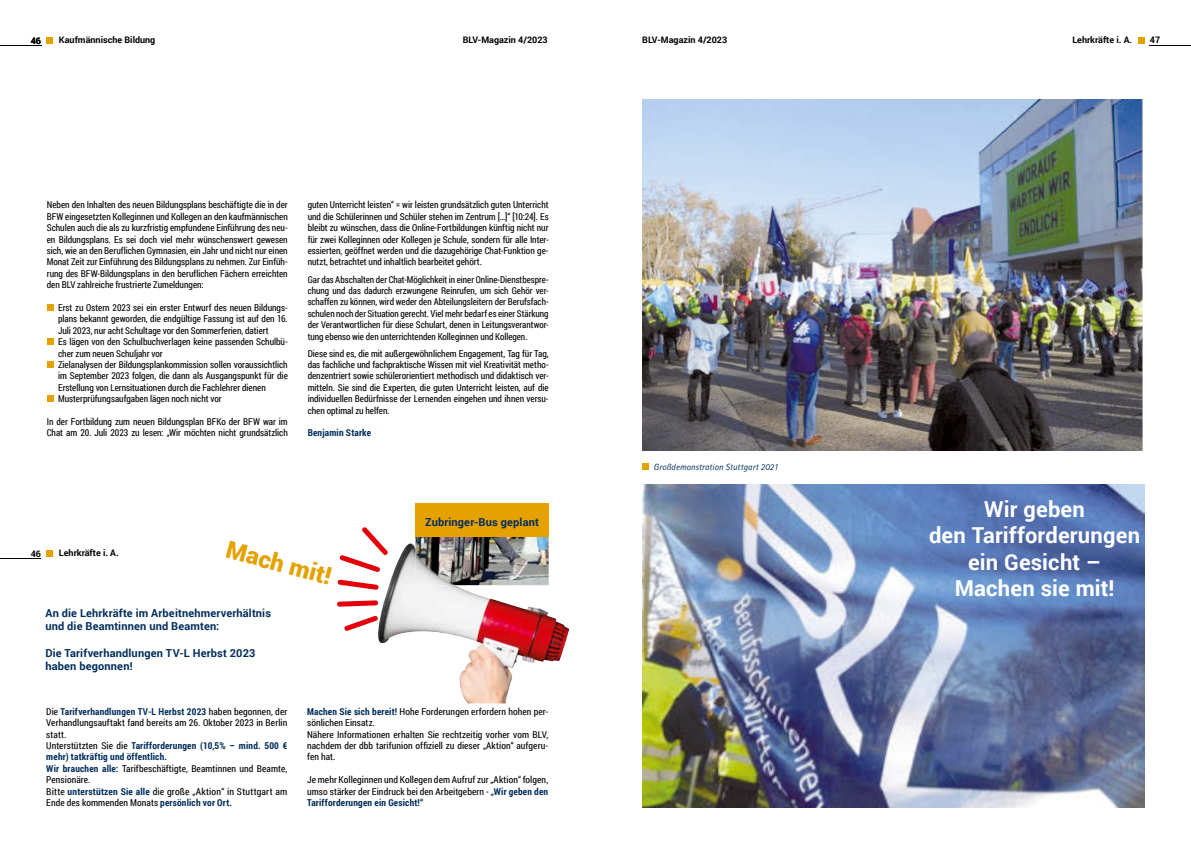
<style>
.page{position:relative;width:1191px;height:842px;background:#fff}
.page>*{position:absolute;margin:0;border:0;box-sizing:border-box;transform-origin:0 0}
.t1{font:900 24px "Roboto";color:#e5a100}
.t2{font:700 22px/26.4px "Roboto";letter-spacing:.005em;color:#fff;text-align:center}
.t3{font:700 11px/13.2px "Roboto";letter-spacing:.015em;color:#002d5c}
.t4{font:9.5px/11.4px "Roboto Condensed";color:#000;text-align:justify}
.t5{font:9.5px/11.4px "Roboto Condensed";color:#000;text-align:justify;scale:.95 1}
.t6{font:700 9.5px "Roboto Condensed";letter-spacing:.02em;color:#002d5c}
.t7{font:700 9px "Roboto";color:#000}
.t8{font:italic 9px "Rotis Sans Serif";letter-spacing:.01em;color:#002d5c}
.s1{font-weight:700;color:#002d5c}
</style>
<div class="page">
<hr style="left:1149px;top:45px;width:42px;height:1px;background:#000">
<div style="left:1137px;top:37px;width:7px;height:6px;background:#e5a100"></div>
<img style="left:415px;top:537px;width:134px;height:48px">
<div style="left:415px;top:504px;width:134px;height:33px;background:#e5a100"></div>
<div style="left:47px;top:304px;width:6px;height:7px;background:#e5a100"></div>
<svg style="left:47px;top:339px;width:6px;height:6px"></svg>
<div style="left:47px;top:361px;width:6px;height:7px;background:#e5a100"></div>
<svg style="left:47px;top:396px;width:6px;height:6px"></svg>
<img style="left:642px;top:485px;width:502px;height:323px">
<img style="left:378px;top:543px;width:33px;height:95px">
<img style="left:415px;top:547px;width:40px;height:38px">
<svg style="left:339px;top:527px;width:49px;height:45px"></svg>
<svg style="left:337px;top:580px;width:42px;height:10px"></svg>
<svg style="left:337px;top:600px;width:41px;height:7px"></svg>
<svg style="left:344px;top:616px;width:34px;height:15px"></svg>
<img style="left:642px;top:99px;width:500px;height:352px">
<div style="left:642px;top:463px;width:7px;height:7px;background:#e5a100"></div>
<hr style="left:0;top:45px;width:41px;height:1px;background:#000">
<hr style="left:0;top:558px;width:41px;height:1px;background:#000">
<svg style="left:47px;top:37px;width:6px;height:6px"></svg>
<div style="left:47px;top:550px;width:6px;height:7px;background:#e5a100"></div>
<p class="t7" style="left:31px;top:34px;width:12px">46</p>
<p class="t7" style="left:59px;top:34px;width:98px">Kaufmännische Bildung</p>
<p class="t7" style="left:1072px;top:34px;width:61px">Lehrkräfte i. A.</p>
<p class="t7" style="left:463px;top:34px;width:87px">BLV-Magazin 4/2023</p>
<p class="t7" style="left:642px;top:34px;width:87px">BLV-Magazin 4/2023</p>
<p class="t7" style="left:1149px;top:34px;width:12px">47</p>
<p class="t4" style="left:47px;top:199px;width:242px">Neben den Inhalten des neuen Bildungsplans beschäftigte die in der BFW eingesetzten Kolleginnen und Kollegen an den kaufmännischen Schulen auch die als zu kurzfristig empfundene Einführung des neu&shy;en Bildungsplans. Es sei doch viel mehr wünschenswert gewesen sich, wie an den Beruflichen Gymnasien, ein Jahr und nicht nur einen Monat Zeit zur Einführung des Bildungsplans zu nehmen. Zur Einfüh&shy;rung des BFW-Bildungsplans in den beruflichen Fächern erreichten den BLV zahlreiche frustrierte Zumeldungen:</p>
<p class="t4" style="left:58px;top:302px;width:231px;text-align:left">Erst zu Ostern 2023 sei ein erster Entwurf des neuen Bildungs&shy;plans bekannt geworden, die endgültige Fassung ist auf den 16.<br>Juli 2023, nur acht Schultage vor den Sommerferien, datiert<br>Es lägen von den Schulbuchverlagen keine passenden Schulbü&shy;cher zum neuen Schuljahr vor<br>Zielanalysen der Bildungsplankommission sollen voraussichtlich im September 2023 folgen, die dann als Ausgangspunkt für die Erstellung von Lernsituationen durch die Fachlehrer dienen Musterprüfungsaufgaben lägen noch nicht vor</p>
<p class="t4" style="left:47px;top:416px;width:242px">In der Fortbildung zum neuen Bildungsplan BFKo der BFW war im<br>Chat am 20. Juli 2023 zu lesen: „Wir möchten nicht grundsätzlich</p>
<p class="t4" style="left:308px;top:199px;width:242px">guten Unterricht leisten“ = wir leisten grundsätzlich guten Unterricht und die Schülerinnen und Schüler stehen im Zentrum […]“ [10:24]. Es bleibt zu wünschen, dass die Online-Fortbildungen künftig nicht nur für zwei Kolleginnen oder Kollegen je Schule, sondern für alle Inter&shy;essierten, geöffnet werden und die dazugehörige Chat-Funktion ge&shy;nutzt, betrachtet und inhaltlich bearbeitet gehört.</p>
<p class="t5" style="left:308px;top:273px;width:255px">Gar das Abschalten der Chat-Möglichkeit in einer Online-Dienstbespre&shy;chung und das dadurch erzwungene Reinrufen, um sich Gehör ver&shy;schaffen zu können, wird weder den Abteilungsleitern der Berufsfach&shy;schulen noch der Situation gerecht. Viel mehr bedarf es einer Stärkung der Verantwortlichen für diese Schulart, denen in Leitungsverantwor&shy;tung ebenso wie den unterrichtenden Kolleginnen und Kollegen.</p>
<p class="t4" style="left:308px;top:347px;width:242px">Diese sind es, die mit außergewöhnlichem Engagement, Tag für Tag, das fachliche und fachpraktische Wissen mit viel Kreativität metho&shy;denzentriert sowie schülerorientiert methodisch und didaktisch ver&shy;mitteln. Sie sind die Experten, die guten Unterricht leisten, auf die individuellen Bedürfnisse der Lernenden eingehen und ihnen versu&shy;chen optimal zu helfen.</p>
<p class="t6" style="left:308px;top:426px;width:65px">Benjamin Starke</p>
<p class="t8" style="left:653px;top:461px;width:126px">Großdemonstration Stuttgart 2021</p>
<p class="t7" style="left:31px;top:547px;width:12px">46</p>
<p class="t7" style="left:59px;top:547px;width:61px">Lehrkräfte i. A.</p>
<h1 class="t1" style="left:231px;top:532px;width:109px;rotate:15deg">Mach mit!</h1>
<p class="t3" style="left:425px;top:515px;width:115px">Zubringer-Bus geplant</p>
<p class="t3" style="left:45px;top:606px;width:227px">An die Lehrkräfte im Arbeitnehmerverhältnis und die Beamtinnen und Beamten:</p>
<p class="t3" style="left:45px;top:646px;width:212px">Die Tarifverhandlungen TV-L Herbst 2023 haben begonnen!</p>
<p class="t4" style="left:46px;top:705px;width:242px;text-align:left">Die <span class="s1">Tarifverhandlungen TV-L Herbst 2023</span> haben begonnen, der Verhandlungsauftakt fand bereits am 26. Oktober 2023 in Berlin statt.<br>Unterstützten Sie die <span class="s1">Tarifforderungen (10,5% – mind. 500 € mehr) tatkräftig und öffentlich.<br>Wir brauchen alle:</span> Tarifbeschäftigte, Beamtinnen und Beamte, Pensionäre.<br>Bitte <span class="s1">unterstützen Sie alle</span> die große „Aktion“ in Stuttgart am Ende des kommenden Monats <span class="s1">persönlich vor Ort.</span></p>
<p class="t4" style="left:307px;top:705px;width:242px;text-align:left"><span class="s1">Machen Sie sich bereit!</span> Hohe Forderungen erfordern hohen per&shy;sönlichen Einsatz.<br>Nähere Informationen erhalten Sie rechtzeitig vorher vom BLV, nachdem der dbb tarifunion offiziell zu dieser „Aktion“ aufgeru&shy;fen hat.</p>
<p class="t4" style="left:307px;top:774px;width:242px">Je mehr Kolleginnen und Kollegen dem Aufruf zur „Aktion“ folgen, umso stärker der Eindruck bei den Arbeitgebern - <span class="s1">„Wir geben den Tarifforderungen ein Gesicht!“</span></p>
<h2 class="t2" style="left:929px;top:495px;width:213px">Wir geben<br>den Tarifforderungen ein Gesicht –<br>Machen sie mit!</h2>
</div>
